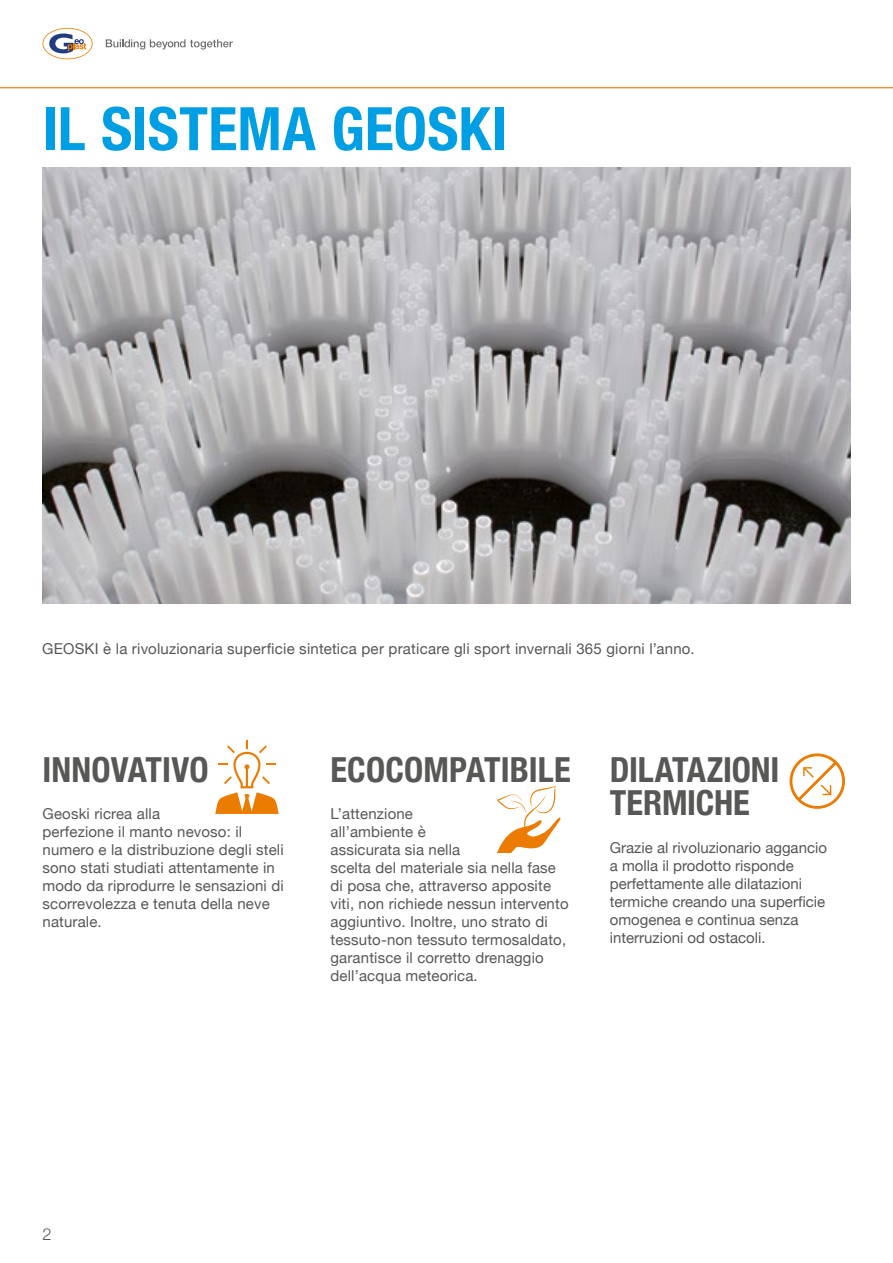
<style>
.page{position:relative;width:893px;height:1263px;background:#fff}
.page>*{position:absolute;margin:0;border:0;box-sizing:border-box;transform-origin:0 0}
.t1{font:700 condensed 60px "Helvetica Neue";color:#009fe3}
.t2{font:700 condensed 34.5px/33.5px "Helvetica Neue";color:#575756}
.t3{font:300 16.5px "Helvetica Neue";color:#575756}
.t4{font:15px/18px "Helvetica Neue";letter-spacing:.01em;color:#575756}
</style>
<div class="page">
<svg style="left:43px;top:28px;width:50px;height:31px"></svg>
<svg style="left:106px;top:39px;width:127px;height:11px"></svg>
<hr style="left:0;top:87px;width:893px;height:1px;background:#ec7c01">
<img style="left:43px;top:168px;width:807px;height:435px">
<svg style="left:497px;top:786px;width:64px;height:67px"></svg>
<svg style="left:215px;top:740px;width:64px;height:74px"></svg>
<svg style="left:789px;top:753px;width:56px;height:56px"></svg>
<h1 class="t1" style="left:42px;top:79px;width:466px">IL SISTEMA GEOSKI</h1>
<p class="t4" style="left:42px;top:640px;width:654px">GEOSKI è la rivoluzionaria superficie sintetica per praticare gli sport invernali 365 giorni l’anno.</p>
<h2 class="t2" style="left:43px;top:750px;width:168px">INNOVATIVO</h2>
<p class="t4" style="left:43px;top:806px;width:243px">Geoski ricrea alla<br>perfezione il manto nevoso: il numero e la distribuzione degli steli sono stati studiati attentamente in modo da riprodurre le sensazioni di scorrevolezza e tenuta della neve naturale.</p>
<h2 class="t2" style="left:331px;top:750px;width:242px">ECOCOMPATIBILE</h2>
<p class="t4" style="left:330px;top:806px;width:240px">L’attenzione<br>all’ambiente è<br>assicurata sia nella<br>scelta del materiale sia nella fase di posa che, attraverso apposite viti, non richiede nessun intervento aggiuntivo. Inoltre, uno strato di tessuto-non tessuto termosaldato, garantisce il corretto drenaggio dell’acqua meteorica.</p>
<h2 class="t2" style="left:610px;top:750px;width:171px">DILATAZIONI<br>TERMICHE</h2>
<p class="t4" style="left:610px;top:839px;width:219px">Grazie al rivoluzionario aggancio a molla il prodotto risponde perfettamente alle dilatazioni termiche creando una superficie omogenea e continua senza interruzioni od ostacoli.</p>
<p class="t3" style="left:43px;top:1220px;width:11px">2</p>
</div>
